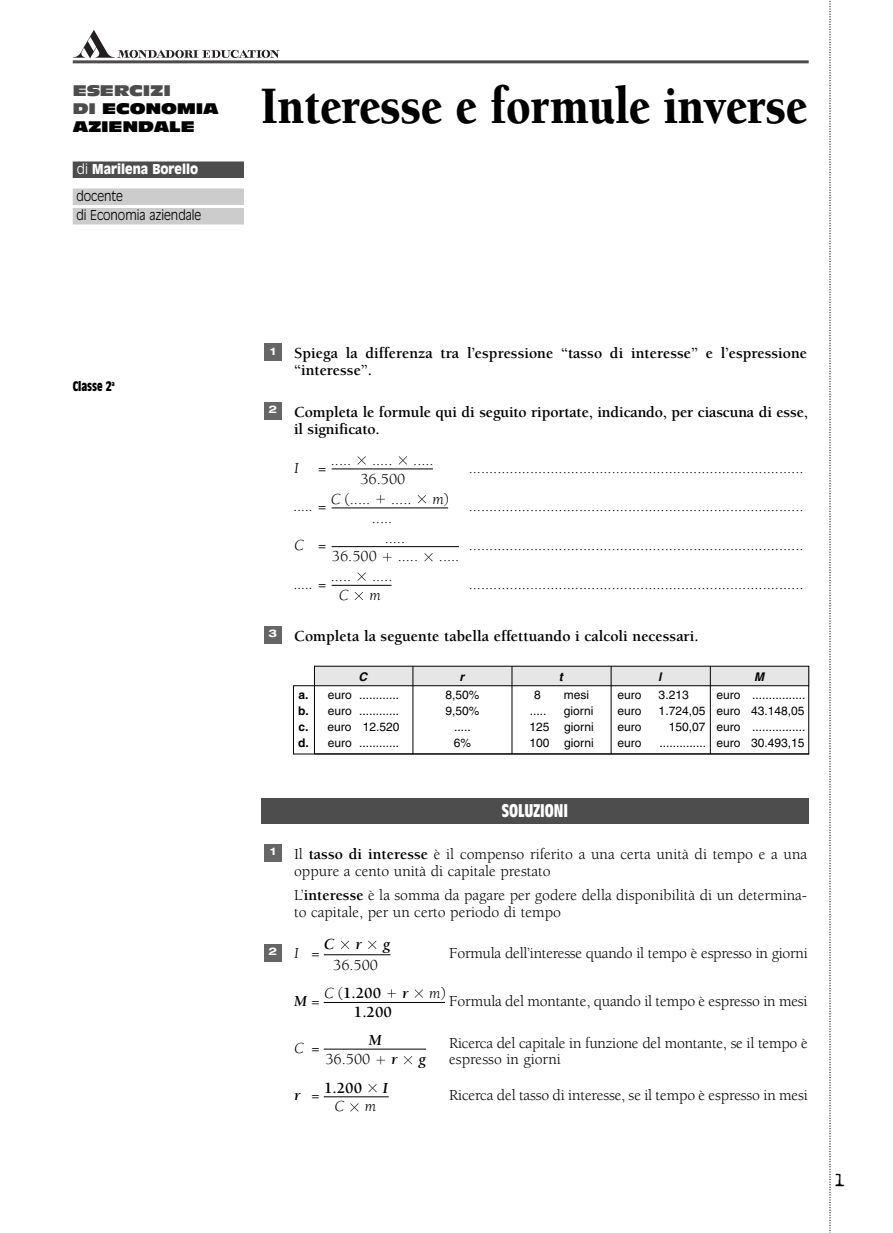
<style>
.page{position:relative;width:893px;height:1233px;background:#fff}
.page>*{position:absolute;margin:0;border:0;box-sizing:border-box;transform-origin:0 0}
.t1{font:900 54px "Berkeley";color:#000;scale:.85 1}
.t2{font:21px "Trixie";color:#000}
.t3{font:700 condensed 18px "Antique Olive";color:#fff}
.t4{font:15.75px/17.2px "Berkeley";letter-spacing:-.01em;color:#000}
.t5{font:700 15.75px/17.2px "Berkeley";color:#000}
.t6{font:italic 15.75px "Berkeley";color:#000}
.t7{font:italic 700 15.75px "Berkeley";color:#000}
.t8{font:15px/18px "Antique Olive Nord";letter-spacing:-.02em;color:#000}
.t9{font:900 13.5px/27px "Antique Olive";color:#fff;scale:.9 1}
.t10{font:300 13.5px "Antique Olive";color:#000;scale:.9 1}
.t11{font:700 condensed 13.5px "Antique Olive";color:#000}
.t12{font:12px/16px "Helvetica";color:#000;text-align:justify}
.t13{font:700 12px/16px "Helvetica";color:#000;text-align:justify}
.t14{font:italic 700 12px "Helvetica";color:#000}
.t15{font:700 expanded 10.5px "Helvetica Neue";color:#fff}
.s1{color:#4d4d4d}
.s2{font-weight:300}
.s3{font-weight:300;color:#000}
.s4{font-style:normal}
.s5{font-style:italic}
.s6{font-weight:700}
.s7{font-weight:400;font-style:italic}
.s8{font-weight:400}
.s9{font-weight:400;font-style:normal}
</style>
<div class="page">
<hr style="left:73px;top:60px;width:735px;height:3px;background:#4d4d4d">
<svg style="left:829px;top:1px;width:1px;height:1232px"></svg>
<svg style="left:357px;top:456px;width:9px;height:9px"></svg>
<svg style="left:398px;top:456px;width:9px;height:9px"></svg>
<svg style="left:376px;top:495px;width:9px;height:8px"></svg>
<svg style="left:417px;top:495px;width:9px;height:8px"></svg>
<svg style="left:383px;top:553px;width:8px;height:8px"></svg>
<svg style="left:424px;top:553px;width:9px;height:8px"></svg>
<svg style="left:357px;top:572px;width:9px;height:9px"></svg>
<svg style="left:355px;top:592px;width:8px;height:8px"></svg>
<svg style="left:341px;top:941px;width:8px;height:8px"></svg>
<svg style="left:368px;top:941px;width:8px;height:8px"></svg>
<svg style="left:387px;top:989px;width:9px;height:9px"></svg>
<svg style="left:414px;top:989px;width:9px;height:9px"></svg>
<svg style="left:376px;top:1056px;width:9px;height:8px"></svg>
<svg style="left:404px;top:1056px;width:8px;height:8px"></svg>
<svg style="left:368px;top:1084px;width:9px;height:8px"></svg>
<svg style="left:350px;top:1103px;width:8px;height:9px"></svg>
<div style="left:264px;top:944px;width:18px;height:17px;background:#666"></div>
<div style="left:264px;top:844px;width:18px;height:18px;background:#666"></div>
<div style="left:264px;top:626px;width:18px;height:18px;background:#666"></div>
<div style="left:264px;top:402px;width:18px;height:18px;background:#666"></div>
<div style="left:264px;top:343px;width:18px;height:18px;background:#666"></div>
<div style="left:73px;top:161px;width:171px;height:17px;background:#4d4d4d"></div>
<div style="left:73px;top:188px;width:171px;height:17px;background:#ccc"></div>
<div style="left:73px;top:208px;width:171px;height:16px;background:#ccc"></div>
<div style="left:261px;top:798px;width:547px;height:25px;background:#4d4d4d"></div>
<hr style="left:331px;top:469px;width:102px;height:1px;background:#000">
<hr style="left:331px;top:508px;width:117px;height:1px;background:#000">
<hr style="left:331px;top:546px;width:128px;height:1px;background:#000">
<hr style="left:331px;top:585px;width:60px;height:1px;background:#000">
<hr style="left:324px;top:954px;width:66px;height:1px;background:#000">
<hr style="left:324px;top:1002px;width:121px;height:1px;background:#000">
<hr style="left:324px;top:1049px;width:102px;height:1px;background:#000">
<hr style="left:324px;top:1096px;width:65px;height:1px;background:#000">
<div style="left:314px;top:666px;width:495px;height:20px;background:#e6e6e6"></div>
<hr style="left:293px;top:685px;width:516px;height:1px;background:#000">
<hr style="left:293px;top:754px;width:516px;height:1px;background:#000">
<hr style="left:293px;top:686px;width:1px;height:68px;background:#000">
<hr style="left:412px;top:666px;width:1px;height:88px;background:#000">
<hr style="left:511px;top:666px;width:1px;height:88px;background:#000">
<hr style="left:610px;top:666px;width:1px;height:88px;background:#000">
<hr style="left:710px;top:666px;width:1px;height:88px;background:#000">
<div style="left:314px;top:666px;width:495px;height:88px;border:1px solid #000"></div>
<svg style="left:73px;top:30px;width:207px;height:28px"></svg>
<p class="t8" style="left:73px;top:83px;width:147px"><span class="s1">ESERCIZI<br>DI</span> ECONOMIA<br>AZIENDALE</p>
<p class="t9" style="left:76px;top:156px;width:137px"><span class="s2">di</span> Marilena Borello <span class="s3">docente</span></p>
<p class="t10" style="left:76px;top:210px;width:140px">di Economia aziendale</p>
<h1 class="t1" style="left:261px;top:78px;width:643px">Interesse e formule inverse</h1>
<p class="t11" style="left:73px;top:381px;width:44px">Classe 2<sup>a</sup></p>
<p class="t15" style="left:270px;top:347px;width:7px">1</p>
<p class="t15" style="left:268px;top:406px;width:10px">2</p>
<p class="t15" style="left:268px;top:630px;width:10px">3</p>
<p class="t5" style="left:294px;top:345px;width:514px">Spiega la differenza tra l’espressione “tasso di interesse” e l’espressione “interesse”.</p>
<p class="t5" style="left:294px;top:403px;width:515px">Completa le formule qui di seguito riportate, indicando, per ciascuna di esse, il significato.</p>
<p class="t6" style="left:294px;top:459px;width:34px">I <span class="s4">=</span></p>
<p class="t4" style="left:331px;top:452px;width:22px">.....</p>
<p class="t4" style="left:372px;top:452px;width:22px">.....</p>
<p class="t4" style="left:413px;top:452px;width:22px">.....</p>
<p class="t4" style="left:469px;top:459px;width:336px">..................................................................................</p>
<p class="t4" style="left:360px;top:471px;width:46px">36.500</p>
<p class="t6" style="left:294px;top:498px;width:34px">..... <span class="s4">=</span></p>
<p class="t4" style="left:331px;top:491px;width:41px"><span class="s5">C</span> (.....</p>
<p class="t4" style="left:391px;top:491px;width:22px">.....</p>
<p class="t6" style="left:432px;top:491px;width:18px">m<span class="s4">)</span></p>
<p class="t4" style="left:469px;top:498px;width:336px">..................................................................................</p>
<p class="t4" style="left:372px;top:509px;width:22px">.....</p>
<p class="t6" style="left:294px;top:537px;width:34px">C <span class="s4">=</span></p>
<p class="t4" style="left:384px;top:529px;width:22px">.....</p>
<p class="t4" style="left:332px;top:548px;width:46px">36.500</p>
<p class="t4" style="left:398px;top:548px;width:22px">.....</p>
<p class="t4" style="left:439px;top:548px;width:22px">.....</p>
<p class="t4" style="left:331px;top:568px;width:22px">.....</p>
<p class="t4" style="left:372px;top:568px;width:22px">.....</p>
<p class="t4" style="left:469px;top:537px;width:336px">..................................................................................</p>
<p class="t6" style="left:294px;top:576px;width:34px">..... <span class="s4">=</span></p>
<p class="t4" style="left:469px;top:576px;width:336px">..................................................................................</p>
<p class="t6" style="left:339px;top:587px;width:11px">C</p>
<p class="t6" style="left:369px;top:587px;width:13px">m</p>
<p class="t5" style="left:294px;top:627px;width:406px">Completa la seguente tabella effettuando i calcoli necessari.</p>
<p class="t13" style="left:298px;top:688px;width:12px">a. b. c. d.</p>
<p class="t14" style="left:358px;top:672px;width:10px">C</p>
<p class="t12" style="left:327px;top:688px;width:73px">euro ............ euro ............ euro 12.520 euro ............</p>
<p class="t14" style="left:459px;top:672px;width:6px">r</p>
<p class="t12" style="left:445px;top:688px;width:36px;text-align:center">8,50%<br>9,50% .....<br>6%</p>
<p class="t14" style="left:559px;top:672px;width:5px">t</p>
<p class="t12" style="left:534px;top:688px;width:8px">8</p>
<p class="t12" style="left:564px;top:688px;width:27px">mesi</p>
<p class="t12" style="left:530px;top:704px;width:18px">.....</p>
<p class="t12" style="left:529px;top:704px;width:66px;text-indent:34px">giorni 125 giorni 100 giorni</p>
<p class="t14" style="left:658px;top:672px;width:5px">l</p>
<p class="t12" style="left:617px;top:688px;width:26px">euro</p>
<p class="t12" style="left:658px;top:688px;width:32px">3.213</p>
<p class="t12" style="left:617px;top:704px;width:26px">euro</p>
<p class="t12" style="left:658px;top:704px;width:48px">1.724,05</p>
<p class="t12" style="left:617px;top:720px;width:26px">euro</p>
<p class="t12" style="left:668px;top:720px;width:38px">150,07</p>
<p class="t12" style="left:617px;top:736px;width:26px">euro</p>
<p class="t12" style="left:659px;top:736px;width:48px">..............</p>
<p class="t14" style="left:754px;top:672px;width:11px">M</p>
<p class="t12" style="left:716px;top:688px;width:90px">euro ................ euro 43.148,05 euro ................ euro 30.493,15</p>
<p class="t15" style="left:270px;top:848px;width:7px">1</p>
<p class="t15" style="left:268px;top:948px;width:10px">2</p>
<p class="t3" style="left:501px;top:804px;width:68px">SOLUZIONI</p>
<p class="t4" style="left:294px;top:845px;width:514px">Il <span class="s6">tasso di interesse</span> è il compenso riferito a una certa unità di tempo e a una oppure a cento unità di capitale prestato</p>
<p class="t4" style="left:294px;top:887px;width:514px">L’<span class="s6">interesse</span> è la somma da pagare per godere della disponibilità di un determina&shy;to capitale, per un certo periodo di tempo</p>
<p class="t6" style="left:294px;top:945px;width:27px">I <span class="s4">=</span></p>
<p class="t7" style="left:324px;top:936px;width:12px">C</p>
<p class="t7" style="left:355px;top:936px;width:8px">r</p>
<p class="t7" style="left:382px;top:936px;width:9px">g</p>
<p class="t4" style="left:449px;top:945px;width:360px">Formula dell’interesse quando il tempo è espresso in giorni</p>
<p class="t4" style="left:333px;top:956px;width:46px">36.500</p>
<p class="t5" style="left:324px;top:985px;width:59px"><span class="s7">C</span> <span class="s8">(</span>1.200</p>
<p class="t7" style="left:402px;top:985px;width:8px">r</p>
<p class="t6" style="left:429px;top:985px;width:18px">m<span class="s4">)</span></p>
<p class="t4" style="left:449px;top:992px;width:360px">Formula del montante, quando il tempo è espresso in mesi</p>
<p class="t7" style="left:294px;top:992px;width:27px">M <span class="s9">=</span></p>
<p class="t5" style="left:354px;top:1004px;width:40px">1.200</p>
<p class="t7" style="left:369px;top:1032px;width:15px">M</p>
<p class="t4" style="left:449px;top:1035px;width:360px">Ricerca del capitale in funzione del montante, se il tempo è</p>
<p class="t4" style="left:325px;top:1051px;width:46px">36.500</p>
<p class="t7" style="left:391px;top:1051px;width:8px">r</p>
<p class="t7" style="left:418px;top:1051px;width:9px">g</p>
<p class="t4" style="left:449px;top:1051px;width:113px">espresso in giorni</p>
<p class="t6" style="left:294px;top:1040px;width:27px">C <span class="s4">=</span></p>
<p class="t5" style="left:324px;top:1079px;width:40px">1.200</p>
<p class="t7" style="left:383px;top:1079px;width:7px">I</p>
<p class="t7" style="left:294px;top:1087px;width:27px">r <span class="s9">=</span></p>
<p class="t6" style="left:334px;top:1098px;width:11px">C</p>
<p class="t6" style="left:365px;top:1098px;width:13px">m</p>
<p class="t4" style="left:449px;top:1087px;width:360px">Ricerca del tasso di interesse, se il tempo è espresso in mesi</p>
<h2 class="t2" style="left:834px;top:1168px;width:13px">1</h2>
</div>
